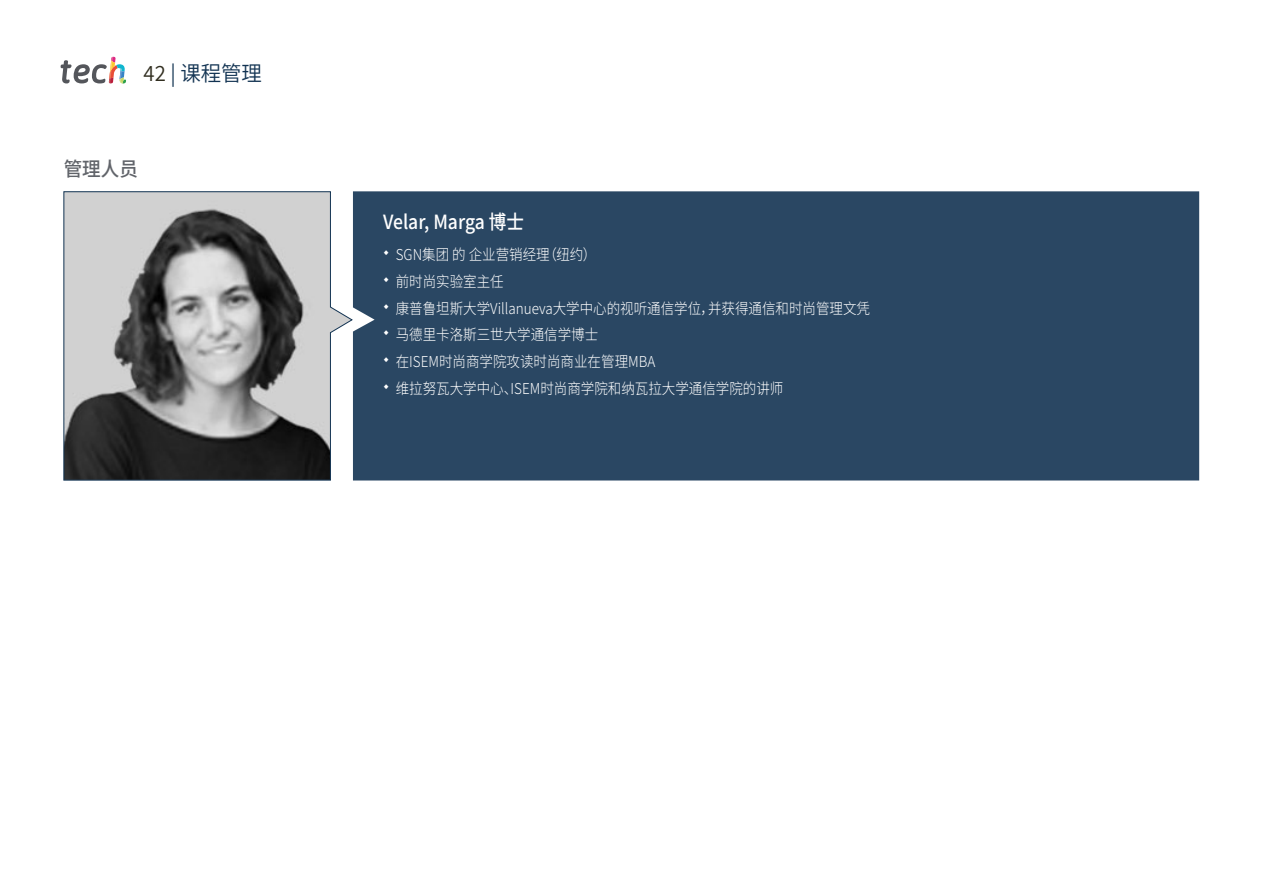
<style>
.page{position:relative;width:1263px;height:893px;background:#fff}
.page>*{position:absolute;margin:0;border:0;box-sizing:border-box;transform-origin:0 0}
.t1{font:21px "Source Han Sans CN";color:#123352}
.t2{font:500 19.5px "Source Han Sans CN";color:#fff;scale:.9 1}
.t3{font:500 19.5px "Source Han Sans CN";color:#61646a;scale:.95 1}
.t4{font:300 15px/26.7px "Source Han Sans CN";color:#fff;scale:.9 1}
.s1{color:#312e20}
</style>
<div class="page">
<svg style="left:61px;top:57px;width:65px;height:27px"></svg>
<div style="left:353px;top:191px;width:846px;height:289px;background:#2a4763"></div>
<svg style="left:63px;top:191px;width:290px;height:290px;background:#8f9090"></svg>
<svg style="left:384px;top:250px;width:4px;height:5px"></svg>
<svg style="left:384px;top:277px;width:4px;height:5px"></svg>
<svg style="left:384px;top:304px;width:4px;height:5px"></svg>
<svg style="left:384px;top:330px;width:4px;height:5px"></svg>
<svg style="left:384px;top:357px;width:4px;height:5px"></svg>
<svg style="left:384px;top:384px;width:4px;height:5px"></svg>
<h1 class="t1" style="left:144px;top:61px;width:120px"><span class="s1">42</span> | 课程管理</h1>
<h2 class="t3" style="left:64px;top:158px;width:80px">管理人员</h2>
<h2 class="t2" style="left:383px;top:211px;width:158px">Velar, Marga 博士</h2>
<p class="t4" style="left:396px;top:241px;width:528px">SGN集团 的 企业营销经理（纽约）<br>前时尚实验室主任<br>康普鲁坦斯大学Villanueva大学中心的视听通信学位，并获得通信和时尚管理文凭马德里卡洛斯三世大学通信学博士<br>在ISEM时尚商学院攻读时尚商业在管理MBA<br>维拉努瓦大学中心、ISEM时尚商学院和纳瓦拉大学通信学院的讲师</p>
</div>
